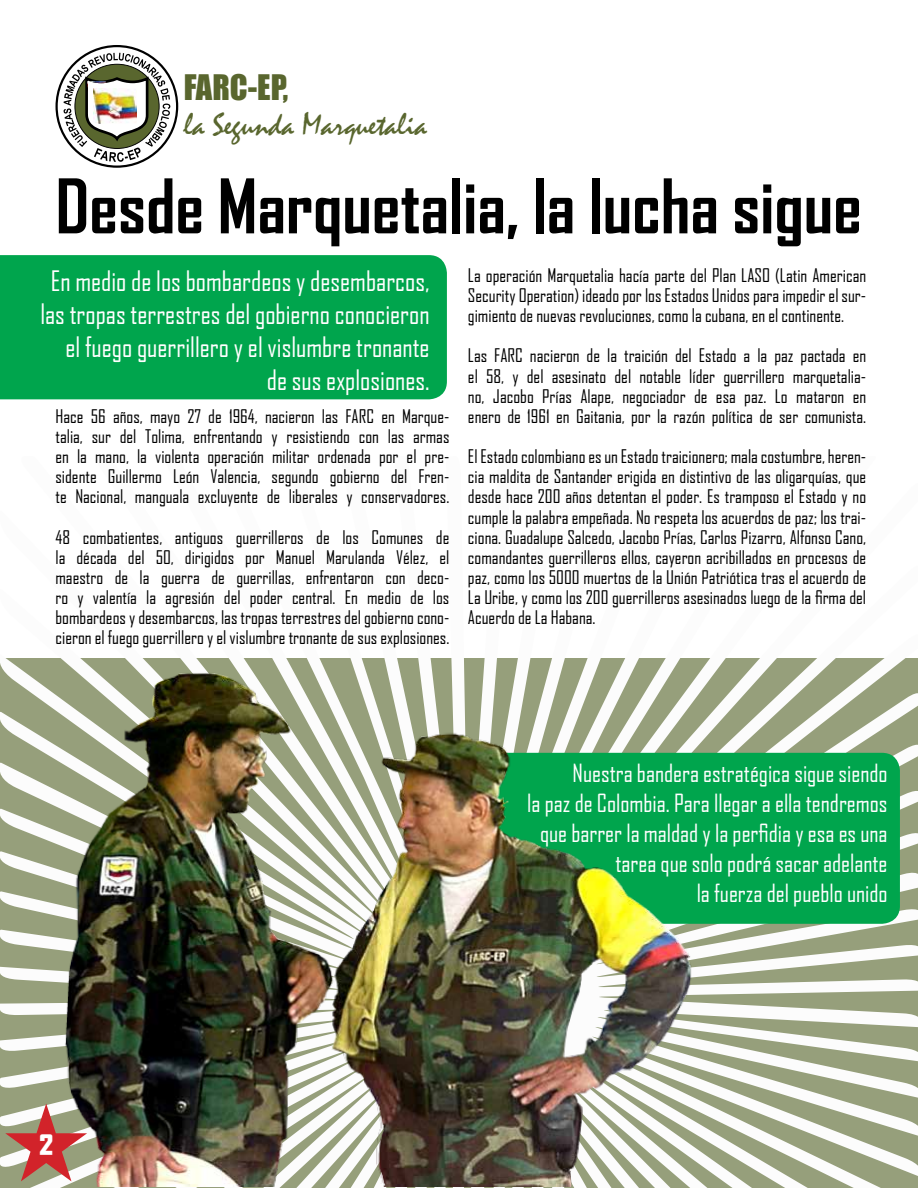
<style>
.page{position:relative;width:918px;height:1188px;background:#fff}
.page>*{position:absolute;margin:0;border:0;box-sizing:border-box;transform-origin:0 0}
.t1{font:700 72px "Agency FB";color:#000}
.t2{font:32.25px "Mistral";color:#59662e}
.t3{font:32.25px "Impact";color:#59662e}
.t4{font:27px/33px "Agency FB";color:#fff;text-align:right}
.t5{font:900 27px "Agency FB";color:#fff}
.t6{font:24px/30px "Agency FB";color:#fff;text-align:right}
.t7{font:18px/20.1px "Agency FB";color:#000;text-align:justify}
</style>
<div class="page">
<svg style="left:56px;top:45px;width:122px;height:123px"></svg>
<svg style="left:0;top:658px;width:918px;height:530px;fill:#969f7b"></svg>
<div style="left:0;top:255px;width:447px;height:144px;background:#00a54d"></div>
<div style="left:476px;top:753px;width:424px;height:171px;background:#00a54d;border-radius:18px"></div>
<img style="left:47px;top:659px;width:661px;height:527px">
<svg style="left:5px;top:1104px;width:82px;height:77px"></svg>
<h2 class="t3" style="left:184px;top:63px;width:106px">FARC-EP,</h2>
<h2 class="t2" style="left:184px;top:106px;width:245px">la Segunda Marquetalia</h2>
<h1 class="t1" style="left:56px;top:162px;width:808px">Desde Marquetalia, la lucha sigue</h1>
<p class="t7" style="left:468px;top:265px;width:400px">La operación Marquetalia hacía parte del Plan LASO (Latin American Security Operation) ideado por los Estados Unidos para impedir el sur&shy;gimiento de nuevas revoluciones, como la cubana, en el continente.</p>
<p class="t7" style="left:468px;top:345px;width:400px">Las FARC nacieron de la traición del Estado a la paz pactada en el 58, y del asesinato del notable líder guerrillero marquetalia&shy;no, Jacobo Prías Alape, negociador de esa paz. Lo mataron en enero de 1961 en Gaitania, por la razón política de ser comunista.</p>
<p class="t7" style="left:468px;top:446px;width:400px">El Estado colombiano es un Estado traicionero; mala costumbre, heren&shy;cia maldita de Santander erigida en distintivo de las oligarquías, que desde hace 200 años detentan el poder. Es tramposo el Estado y no cumple la palabra empeñada. No respeta los acuerdos de paz; los trai&shy;ciona. Guadalupe Salcedo, Jacobo Prías, Carlos Pizarro, Alfonso Cano, comandantes guerrilleros ellos, cayeron acribillados en procesos de paz, como los 5000 muertos de la Unión Patriótica tras el acuerdo de La Uribe, y como los 200 guerrilleros asesinados luego de la firma del Acuerdo de La Habana.</p>
<h3 class="t4" style="left:40px;top:264px;width:391px">En medio de los bombardeos y desembarcos, las tropas terrestres del gobierno conocieron el fuego guerrillero y el vislumbre tronante de sus explosiones.</h3>
<p class="t7" style="left:56px;top:406px;width:395px">Hace 56 años, mayo 27 de 1964, nacieron las FARC en Marque&shy;talia, sur del Tolima, enfrentando y resistiendo con las armas en la mano, la violenta operación militar ordenada por el pre&shy;sidente Guillermo León Valencia, segundo gobierno del Fren&shy;te Nacional, manguala excluyente de liberales y conservadores.</p>
<p class="t7" style="left:56px;top:527px;width:395px">48 combatientes, antiguos guerrilleros de los Comunes de la década del 50, dirigidos por Manuel Marulanda Vélez, el maestro de la guerra de guerrillas, enfrentaron con deco&shy;ro y valentía la agresión del poder central. En medio de los bombardeos y desembarcos, las tropas terrestres del gobierno cono&shy;cieron el fuego guerrillero y el vislumbre tronante de sus explosiones.</p>
<h3 class="t5" style="left:39px;top:1130px;width:15px">2</h3>
<h3 class="t6" style="left:527px;top:757px;width:362px">Nuestra bandera estratégica sigue siendo<br>la paz de Colombia. Para llegar a ella tendremos que barrer la maldad y la perfidia y esa es una tarea que solo podrá sacar adelante<br>la fuerza del pueblo unido</h3>
</div>
